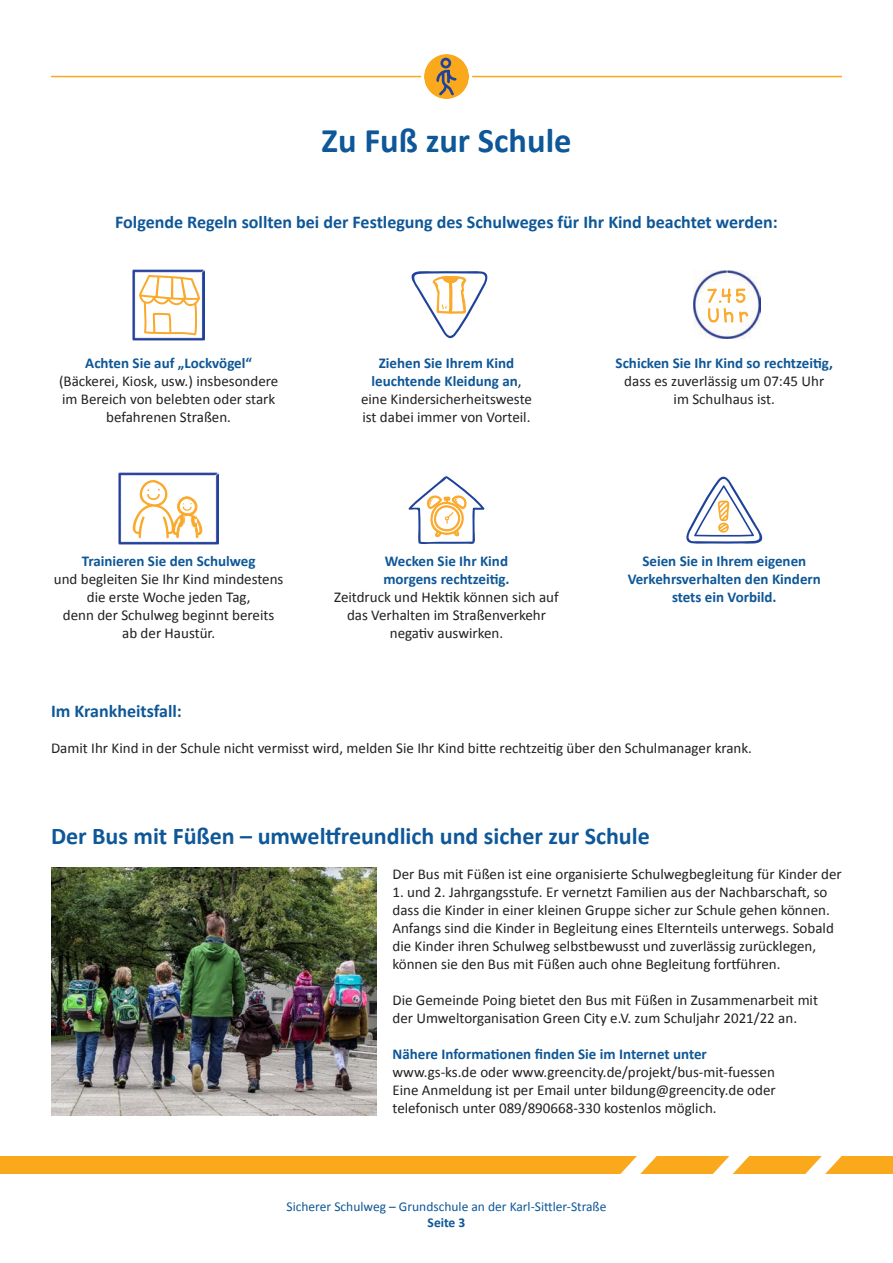
<style>
.page{position:relative;width:893px;height:1263px;background:#fff}
.page>*{position:absolute;margin:0;border:0;box-sizing:border-box;transform-origin:0 0}
.t1{font:700 34.5px "Calibri";color:#0e5798}
.t2{font:700 24px "Calibri";color:#0e5798}
.t3{font:700 18px "Calibri";color:#0e5798}
.t4{font:15px/18px "Calibri";color:#231f20;text-align:center}
.t5{font:700 15px/18px "Calibri";color:#0e5798;text-align:center}
.t6{font:13.5px "Calibri";color:#0e5798}
.t7{font:700 13.5px "Calibri";color:#0e5798}
.s1{font-weight:400;color:#231f20}
</style>
<div class="page">
<hr style="left:51px;top:76px;width:791px;height:1px;background:#f9a91b">
<svg style="left:421px;top:54px;width:51px;height:45px"></svg>
<div style="left:0;top:1157px;width:893px;height:17px;background:#f9a91b"></div>
<svg style="left:620px;top:1157px;width:36px;height:17px"></svg>
<svg style="left:713px;top:1157px;width:35px;height:17px"></svg>
<svg style="left:805px;top:1157px;width:36px;height:17px"></svg>
<svg style="left:409px;top:476px;width:75px;height:68px"></svg>
<img style="left:119px;top:473px;width:100px;height:71px">
<svg style="left:132px;top:479px;width:71px;height:60px"></svg>
<img style="left:133px;top:269px;width:71px;height:71px">
<svg style="left:139px;top:275px;width:61px;height:60px"></svg>
<img style="left:693px;top:271px;width:68px;height:67px">
<svg style="left:707px;top:288px;width:41px;height:51px"></svg>
<svg style="left:412px;top:271px;width:75px;height:68px"></svg>
<svg style="left:686px;top:477px;width:76px;height:67px"></svg>
<img style="left:51px;top:867px;width:325px;height:248px">
<p class="t1" style="left:322px;top:126px;width:251px">Zu Fuß zur Schule</p>
<p class="t3" style="left:115px;top:214px;width:664px">Folgende Regeln sollten bei der Festlegung des Schulweges für Ihr Kind beachtet werden:</p>
<p class="t5" style="left:85px;top:355px;width:168px">Achten Sie auf „Lockvögel“</p>
<p class="t4" style="left:59px;top:373px;width:221px">(Bäckerei, Kiosk, usw.) insbesondere im Bereich von belebten oder stark befahrenen Straßen.</p>
<p class="t5" style="left:379px;top:355px;width:137px">Ziehen Sie Ihrem Kind</p>
<p class="t5" style="left:371px;top:373px;width:152px">leuchtende Kleidung an<span class="s1">,</span></p>
<p class="t4" style="left:361px;top:391px;width:173px">eine Kindersicherheitsweste</p>
<p class="t4" style="left:362px;top:409px;width:170px">ist dabei immer von Vorteil.</p>
<p class="t5" style="left:82px;top:553px;width:175px">Trainieren Sie den Schulweg</p>
<p class="t4" style="left:54px;top:571px;width:231px">und begleiten Sie Ihr Kind mindestens die erste Woche jeden Tag,</p>
<p class="t4" style="left:63px;top:607px;width:213px">denn der Schulweg beginnt bereits</p>
<p class="t4" style="left:122px;top:625px;width:94px">ab der Haustür.</p>
<p class="t5" style="left:385px;top:553px;width:125px">Wecken Sie Ihr Kind</p>
<p class="t5" style="left:383px;top:571px;width:128px">morgens rechtzeitig.</p>
<p class="t4" style="left:334px;top:589px;width:226px">Zeitdruck und Hektik können sich auf das Verhalten im Straßenverkehr</p>
<p class="t4" style="left:390px;top:625px;width:115px">negativ auswirken.</p>
<p class="t5" style="left:616px;top:355px;width:219px">Schicken Sie Ihr Kind so rechtzeitig, <span class="s1">dass es zuverlässig um 07:45 Uhr</span></p>
<p class="t4" style="left:674px;top:391px;width:103px">im Schulhaus ist.</p>
<p class="t5" style="left:642px;top:553px;width:165px">Seien Sie in Ihrem eigenen</p>
<p class="t5" style="left:628px;top:571px;width:195px">Verkehrsverhalten den Kindern</p>
<p class="t5" style="left:672px;top:589px;width:106px">stets ein Vorbild.</p>
<p class="t3" style="left:51px;top:703px;width:132px">Im Krankheitsfall:</p>
<p class="t4" style="left:51px;top:740px;width:703px">Damit Ihr Kind in der Schule nicht vermisst wird, melden Sie Ihr Kind bitte rechtzeitig über den Schulmanager krank.</p>
<p class="t2" style="left:51px;top:826px;width:600px">Der Bus mit Füßen – umweltfreundlich und sicher zur Schule</p>
<p class="t4" style="left:392px;top:866px;width:451px">Der Bus mit Füßen ist eine organisierte Schulwegbegleitung für Kinder der</p>
<p class="t4" style="left:392px;top:884px;width:443px;text-align:left">1. und 2. Jahrgangsstufe. Er vernetzt Familien aus der Nachbarschaft, so dass die Kinder in einer kleinen Gruppe sicher zur Schule gehen können.<br>Anfangs sind die Kinder in Begleitung eines Elternteils unterwegs. Sobald die Kinder ihren Schulweg selbstbewusst und zuverlässig zurücklegen, können sie den Bus mit Füßen auch ohne Begleitung fortführen.</p>
<p class="t4" style="left:392px;top:992px;width:427px;text-align:left">Die Gemeinde Poing bietet den Bus mit Füßen in Zusammenarbeit mit der Umweltorganisation Green City e.V. zum Schuljahr 2021/22 an.</p>
<p class="t5" style="left:392px;top:1046px;width:316px">Nähere Informationen finden Sie im Internet unter</p>
<p class="t4" style="left:392px;top:1064px;width:384px">www.gs‐ks.de oder www.greencity.de/projekt/bus‐mit‐fuessen</p>
<p class="t4" style="left:392px;top:1082px;width:385px">Eine Anmeldung ist per Email unter bildung@greencity.de oder</p>
<p class="t4" style="left:392px;top:1100px;width:326px">telefonisch unter 089/890668‐330 kostenlos möglich.</p>
<p class="t6" style="left:286px;top:1200px;width:321px">Sicherer Schulweg – Grundschule an der Karl‐Sittler‐Straße</p>
<p class="t7" style="left:428px;top:1217px;width:39px">Seite 3</p>
</div>
